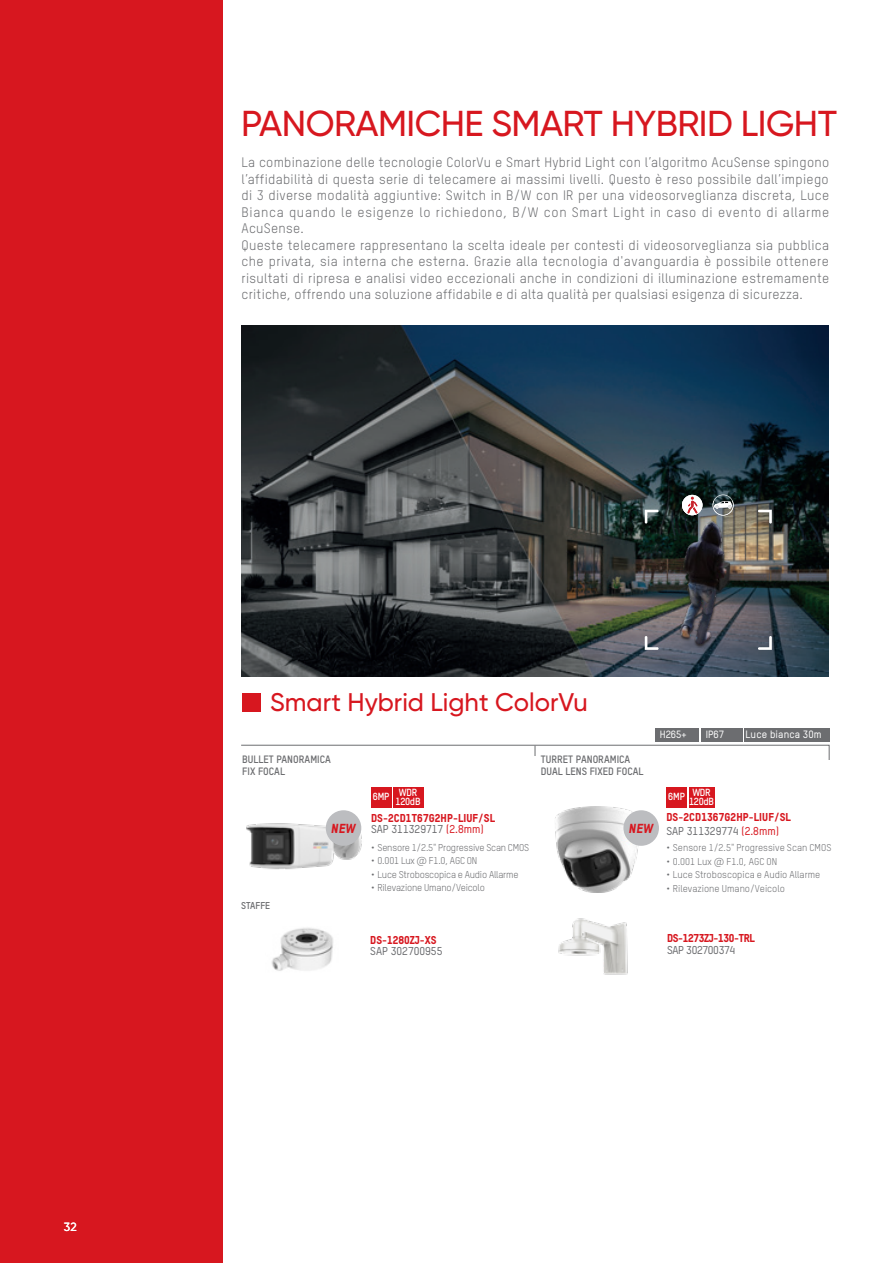
<style>
.page{position:relative;width:893px;height:1263px;background:#fff}
.page>*{position:absolute;margin:0;border:0;box-sizing:border-box;transform-origin:0 0}
.t1{font:500 36px "Gilroy";letter-spacing:-.015em;color:#d7171f}
.t2{font:500 25.5px "Gilroy";color:#d7171f}
.t3{font:13.5px/16.5px "TSTARPRO";letter-spacing:.02em;color:#6c6d70;text-align:justify}
.t4{font:800 12.9px "TSTARPRO";color:#d7171f}
.t5{font:500 12px "Gilroy";color:#fff}
.t6{font:800 11.25px "TSTARPRO";letter-spacing:.01em;color:#d7171f}
.t7{font:500 11.25px "TSTARPRO";color:#6c6d70}
.t8{font:800 11.25px "TSTARPRO";letter-spacing:-.03em;color:#d7171f}
.t9{font:500 11.25px "TSTARPRO";letter-spacing:-.03em;color:#6c6d70}
.t10{font:700 10.5px "TSTARPRO";color:#6c6d70}
.t11{font:500 10.5px "TSTARPRO";letter-spacing:.01em;color:#fff}
.t12{font:500 10.35px "TSTARPRO";letter-spacing:-.005em;color:#fff}
.t13{font:700 10.2px "TSTARPRO";letter-spacing:-.03em;color:#fff}
.t14{font:9.75px "TSTARPRO";letter-spacing:-.02em;color:#6c6d70}
.t15{font:9.75px "TSTARPRO";color:#6c6d70}
.t16{font:700 9.75px "TSTARPRO";color:#6c6d70}
.s1{color:#d7171f}
</style>
<div class="page">
<div style="left:0;top:0;width:223px;height:1263px;background:#d7171f"></div>
<div style="left:242px;top:693px;width:19px;height:18px;background:#d7171f"></div>
<div style="left:371px;top:787px;width:20px;height:20px;background:#d7171f"></div>
<div style="left:393px;top:787px;width:31px;height:20px;background:#d7171f"></div>
<div style="left:666px;top:787px;width:21px;height:20px;background:#d7171f"></div>
<div style="left:689px;top:787px;width:25px;height:20px;background:#d7171f"></div>
<svg style="left:241px;top:745px;width:588px;height:15px"></svg>
<div style="left:701px;top:728px;width:42px;height:14px;background:#6c6d70"></div>
<div style="left:655px;top:728px;width:44px;height:14px;background:#6c6d70"></div>
<div style="left:744px;top:728px;width:85px;height:14px;background:#6c6d70"></div>
<img style="left:271px;top:928px;width:62px;height:43px">
<img style="left:242px;top:326px;width:587px;height:350px">
<svg style="left:645px;top:636px;width:14px;height:14px"></svg>
<svg style="left:758px;top:636px;width:14px;height:14px"></svg>
<svg style="left:758px;top:510px;width:14px;height:13px"></svg>
<svg style="left:645px;top:510px;width:14px;height:13px"></svg>
<svg style="left:713px;top:495px;width:21px;height:18px"></svg>
<svg style="left:682px;top:495px;width:20px;height:18px"></svg>
<img style="left:714px;top:511px;width:18px;height:2px">
<div style="left:678px;top:521px;width:54px;height:127px;background:#231f20;opacity:.9"></div>
<img style="left:672px;top:513px;width:64px;height:130px">
<img style="left:246px;top:812px;width:116px;height:58px">
<img style="left:555px;top:806px;width:83px;height:86px">
<img style="left:558px;top:918px;width:70px;height:57px">
<div style="left:326px;top:810px;width:35px;height:36px;background:#bcbdc0;border-radius:50%"></div>
<div style="left:623px;top:810px;width:36px;height:36px;background:#bcbdc0;border-radius:50%"></div>
<p class="t5" style="left:64px;top:1219px;width:15px">32</p>
<p class="t1" style="left:241px;top:101px;width:597px">PANORAMICHE SMART HYBRID LIGHT</p>
<p class="t3" style="left:242px;top:153px;width:589px">La combinazione delle tecnologie ColorVu e Smart Hybrid Light con l’algoritmo AcuSense spingono l’affidabilità di questa serie di telecamere ai massimi livelli. Questo è reso possibile dall’impiego di 3 diverse modalità aggiuntive: Switch in B/W con IR per una videosorveglianza discreta, Luce Bianca quando le esigenze lo richiedono, B/W con Smart Light in caso di evento di allarme AcuSense.</p>
<p class="t3" style="left:242px;top:236px;width:589px">Queste telecamere rappresentano la scelta ideale per contesti di videosorveglianza sia pubblica che privata, sia interna che esterna. Grazie alla tecnologia d'avanguardia è possibile ottenere risultati di ripresa e analisi video eccezionali anche in condizioni di illuminazione estremamente critiche, offrendo una soluzione affidabile e di alta qualità per qualsiasi esigenza di sicurezza.</p>
<p class="t2" style="left:270px;top:687px;width:319px">Smart Hybrid Light ColorVu</p>
<p class="t10" style="left:242px;top:752px;width:90px">BULLET PANORAMICA</p>
<p class="t10" style="left:242px;top:764px;width:44px">FIX FOCAL</p>
<p class="t10" style="left:541px;top:752px;width:91px">TURRET PANORAMICA</p>
<p class="t10" style="left:541px;top:764px;width:104px">DUAL LENS FIXED FOCAL</p>
<p class="t12" style="left:660px;top:727px;width:29px">H265+</p>
<p class="t12" style="left:706px;top:727px;width:20px">IP67</p>
<p class="t11" style="left:746px;top:727px;width:77px">Luce bianca 30m</p>
<p class="t16" style="left:241px;top:899px;width:31px">STAFFE</p>
<p class="t13" style="left:399px;top:785px;width:20px">WDR</p>
<p class="t13" style="left:396px;top:794px;width:26px">120dB</p>
<p class="t13" style="left:373px;top:789px;width:18px">6MP</p>
<p class="t6" style="left:371px;top:810px;width:126px">DS-2CD1T67G2HP-LIUF/SL</p>
<p class="t7" style="left:371px;top:822px;width:114px">SAP 311329717 <span class="s1">(2.8mm)</span></p>
<p class="t4" style="left:331px;top:819px;width:28px">NEW</p>
<p class="t4" style="left:629px;top:819px;width:28px">NEW</p>
<p class="t13" style="left:692px;top:785px;width:20px">WDR</p>
<p class="t13" style="left:689px;top:794px;width:26px">120dB</p>
<p class="t13" style="left:668px;top:789px;width:18px">6MP</p>
<p class="t6" style="left:666px;top:810px;width:126px">DS-2CD1367G2HP-LIUF/SL</p>
<p class="t7" style="left:666px;top:823px;width:114px">SAP 311329774 <span class="s1">(2.8mm)</span></p>
<p class="t14" style="left:371px;top:841px;width:160px">• Sensore 1/2.5" Progressive Scan CMOS</p>
<p class="t14" style="left:371px;top:854px;width:108px">• 0.001 Lux @ F1.0, AGC ON</p>
<p class="t14" style="left:371px;top:868px;width:149px">• Luce Stroboscopica e Audio Allarme</p>
<p class="t14" style="left:371px;top:881px;width:115px">• Rilevazione Umano/Veicolo</p>
<p class="t15" style="left:666px;top:841px;width:167px">• Sensore 1/2.5" Progressive Scan CMOS</p>
<p class="t15" style="left:666px;top:855px;width:112px">• 0.001 Lux @ F1.0, AGC ON</p>
<p class="t15" style="left:666px;top:868px;width:155px">• Luce Stroboscopica e Audio Allarme</p>
<p class="t15" style="left:666px;top:882px;width:120px">• Rilevazione Umano/Veicolo</p>
<p class="t6" style="left:370px;top:932px;width:68px">DS-1280ZJ-XS</p>
<p class="t7" style="left:370px;top:944px;width:74px">SAP 302700955</p>
<p class="t8" style="left:667px;top:930px;width:89px">DS-1273ZJ-130-TRL</p>
<p class="t9" style="left:667px;top:943px;width:70px">SAP 302700374</p>
</div>
